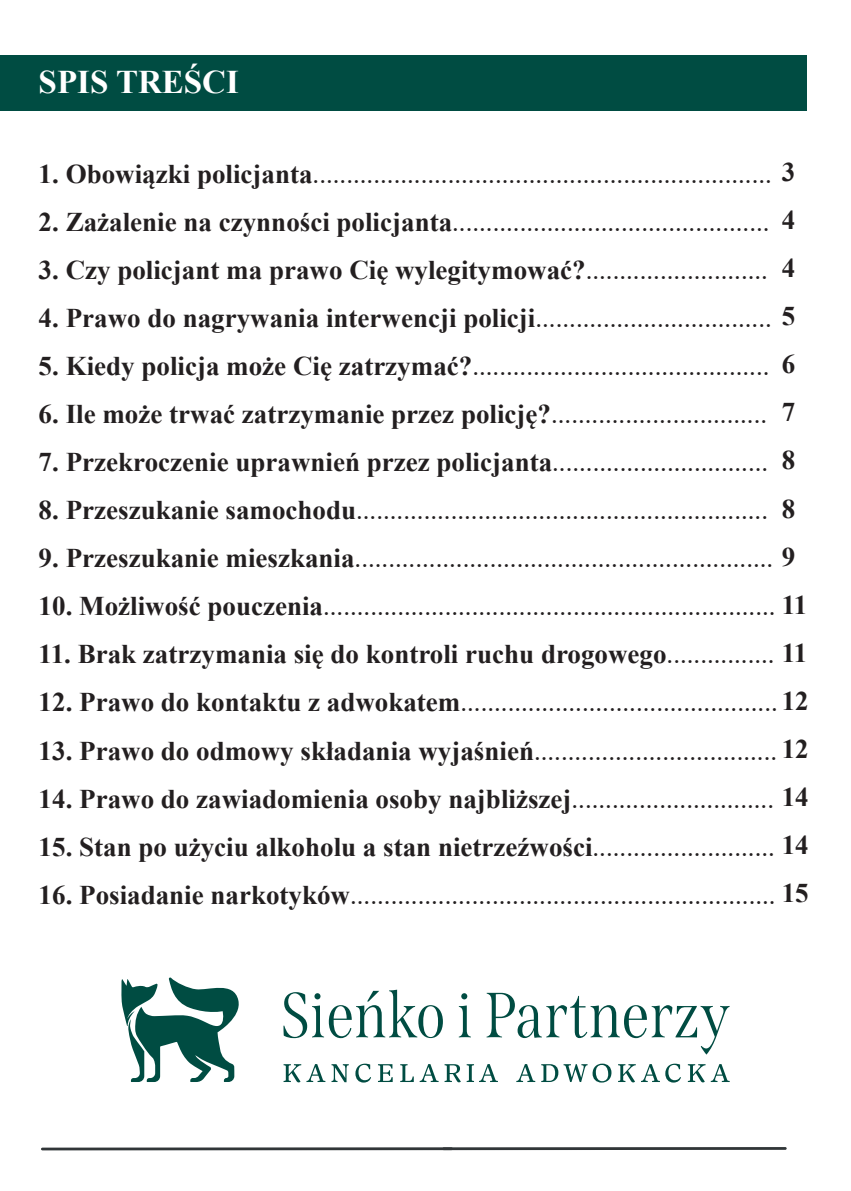
<style>
.page{position:relative;width:851px;height:1191px;background:#fff}
.page>*{position:absolute;margin:0;border:0;box-sizing:border-box;transform-origin:0 0}
.t1{font:700 33px "Times New Roman";color:#fff}
.t2{font:27px "Times New Roman";color:#231f20}
.t3{font:700 27px/48px "Times New Roman";color:#231f20;text-align:justify}
.s1{font-weight:700}
.s2{font-weight:400}
</style>
<div class="page">
<div style="left:0;top:55px;width:806px;height:55px;background:#004c42"></div>
<svg style="left:41px;top:1147px;width:745px;height:3px;background:#494e4f"></svg>
<svg style="left:283px;top:1064px;width:42px;height:18px"></svg>
<svg style="left:331px;top:1064px;width:18px;height:18px"></svg>
<svg style="left:355px;top:1063px;width:16px;height:19px"></svg>
<svg style="left:378px;top:1064px;width:14px;height:18px"></svg>
<svg style="left:400px;top:1064px;width:13px;height:18px"></svg>
<svg style="left:419px;top:1064px;width:19px;height:18px"></svg>
<svg style="left:444px;top:1064px;width:54px;height:19px"></svg>
<svg style="left:121px;top:977px;width:118px;height:105px"></svg>
<svg style="left:516px;top:1064px;width:19px;height:18px"></svg>
<svg style="left:541px;top:1063px;width:70px;height:19px"></svg>
<svg style="left:618px;top:1064px;width:17px;height:18px"></svg>
<svg style="left:641px;top:1064px;width:18px;height:18px"></svg>
<svg style="left:665px;top:1063px;width:15px;height:19px"></svg>
<svg style="left:687px;top:1064px;width:42px;height:18px"></svg>
<svg style="left:283px;top:989px;width:160px;height:49px"></svg>
<svg style="left:458px;top:993px;width:13px;height:44px"></svg>
<svg style="left:486px;top:992px;width:243px;height:62px"></svg>
<p class="t1" style="left:39px;top:58px;width:202px">SPIS TREŚCI</p>
<p class="t2" style="left:39px;top:155px;width:758px"><span class="s1">1. Obowiązki policjanta</span>.................................................................... <span class="s1">3</span></p>
<p class="t2" style="left:39px;top:203px;width:758px"><span class="s1">2. Zażalenie na czynności policjanta</span>............................................... <span class="s1">4</span></p>
<p class="t3" style="left:39px;top:245px;width:730px">3. Czy policjant ma prawo Cię wylegitymować?<span class="s2">...........................</span></p>
<p class="t3" style="left:39px;top:293px;width:758px">4. Prawo do nagrywania interwencji policji<span class="s2">...................................</span> 5</p>
<p class="t2" style="left:39px;top:347px;width:732px"><span class="s1">5. Kiedy policja może Cię zatrzymać?</span>............................................</p>
<p class="t3" style="left:39px;top:389px;width:730px">6. Ile może trwać zatrzymanie przez policję?<span class="s2">................................</span></p>
<p class="t3" style="left:39px;top:437px;width:731px">7. Przekroczenie uprawnień przez policjanta<span class="s2">................................</span></p>
<p class="t2" style="left:39px;top:491px;width:730px"><span class="s1">8. Przeszukanie samochodu</span>.............................................................</p>
<p class="t2" style="left:39px;top:539px;width:758px"><span class="s1">9. Przeszukanie mieszkania</span>.............................................................. <span class="s1">9</span></p>
<p class="t2" style="left:39px;top:587px;width:770px"><span class="s1">10. Możliwość pouczenia</span>................................................................... <span class="s1">11</span></p>
<p class="t3" style="left:39px;top:629px;width:770px">11. Brak zatrzymania się do kontroli ruchu drogowego<span class="s2">................</span> 11</p>
<p class="t2" style="left:39px;top:683px;width:771px"><span class="s1">12. Prawo do kontaktu z adwokatem</span>...............................................<span class="s1">12</span></p>
<p class="t3" style="left:39px;top:725px;width:771px">13. Prawo do odmowy składania wyjaśnień<span class="s2">....................................</span> 12</p>
<p class="t3" style="left:39px;top:773px;width:771px">14. Prawo do zawiadomienia osoby najbliższej<span class="s2">..............................</span> 14</p>
<p class="t3" style="left:39px;top:821px;width:771px">15. Stan po użyciu alkoholu a stan nietrzeźwości<span class="s2">...........................</span> 14</p>
<p class="t2" style="left:39px;top:875px;width:771px"><span class="s1">16. Posiadanie narkotyków</span>............................................................... <span class="s1">15</span></p>
<p class="t3" style="left:781px;top:243px;width:15px">4</p>
<p class="t3" style="left:781px;top:339px;width:15px">6<br>7<br>8<br>8</p>
</div>
